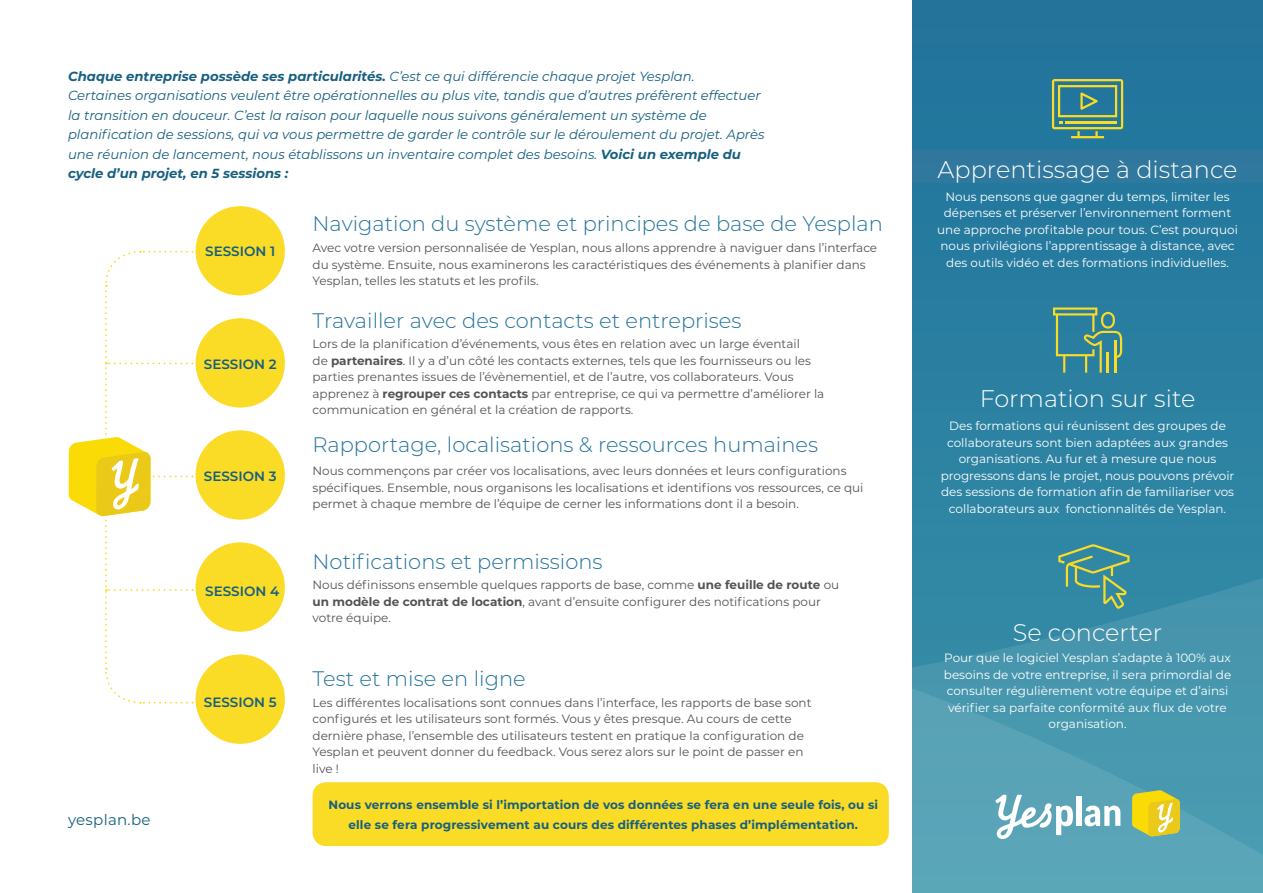
<style>
.page{position:relative;width:1263px;height:893px;background:#fff}
.page>*{position:absolute;margin:0;border:0;box-sizing:border-box;transform-origin:0 0}
.t1{font:300 24px "Montserrat";color:#fff}
.t2{font:300 21px "Montserrat";color:#23739b}
.t3{font:15px "Montserrat";letter-spacing:.02em;color:#165f80}
.t4{font:600 13.5px "Montserrat";color:#165f80}
.t5{font:italic 13.2px/19.5px "Montserrat";color:#165f80}
.t6{font:12px/16.5px "Montserrat";color:#535355}
.t7{font:12px/16.5px "Montserrat";color:#fff;text-align:center}
.t8{font:700 12px/19.5px "Montserrat";letter-spacing:.01em;color:#165f80;text-align:center}
.s1{font-weight:700}
</style>
<div class="page">
<div style="left:912px;top:0;width:351px;height:893px;background:#24789d"></div>
<div style="left:912px;top:338px;width:351px;height:215px;background:#2d83a2"></div>
<svg style="left:912px;top:553px;width:351px;height:340px;background:#4998af"></svg>
<div style="left:194px;top:317px;width:92px;height:92px;background:#fadb26;border-radius:50%"></div>
<div style="left:193px;top:316px;width:94px;height:94px;border:2px solid #fff;border-radius:50%"></div>
<div style="left:194px;top:205px;width:92px;height:92px;background:#fadb26;border-radius:50%"></div>
<div style="left:193px;top:204px;width:94px;height:94px;border:2px solid #fff;border-radius:50%"></div>
<div style="left:194px;top:429px;width:92px;height:92px;background:#fadb26;border-radius:50%"></div>
<div style="left:193px;top:428px;width:94px;height:94px;border:2px solid #fff;border-radius:50%"></div>
<div style="left:194px;top:541px;width:92px;height:92px;background:#fadb26;border-radius:50%"></div>
<div style="left:193px;top:540px;width:94px;height:94px;border:2px solid #fff;border-radius:50%"></div>
<div style="left:194px;top:653px;width:92px;height:92px;background:#fadb26;border-radius:50%"></div>
<div style="left:193px;top:652px;width:94px;height:94px;border:2px solid #fff;border-radius:50%"></div>
<div style="left:313px;top:782px;width:576px;height:64px;background:#fadb26;border-radius:14px"></div>
<svg style="left:69px;top:250px;width:124px;height:454px"></svg>
<svg style="left:995px;top:795px;width:78px;height:44px;background:#92c2cf"></svg>
<div style="left:1076px;top:796px;width:6px;height:30px;background:#fff"></div>
<svg style="left:1084px;top:805px;width:36px;height:21px"></svg>
<svg style="left:1132px;top:790px;width:48px;height:46px;background:#ddce3a"></svg>
<svg style="left:1053px;top:307px;width:69px;height:66px"></svg>
<hr style="left:1107px;top:352px;width:2px;height:21px;background:#fadb26">
<hr style="left:1114px;top:341px;width:2px;height:32px;background:#fadb26">
<svg style="left:1052px;top:79px;width:71px;height:59px"></svg>
<svg style="left:1058px;top:544px;width:71px;height:65px"></svg>
<p class="t5" style="left:68px;top:66px;width:698px"><span class="s1">Chaque entreprise possède ses particularités.</span> C’est ce qui différencie chaque projet Yesplan.<br>Certaines organisations veulent être opérationnelles au plus vite, tandis que d’autres préfèrent effectuer la transition en douceur. C’est la raison pour laquelle nous suivons généralement un système de planification de sessions, qui va vous permettre de garder le contrôle sur le déroulement du projet. Après une réunion de lancement, nous établissons un inventaire complet des besoins. <span class="s1">Voici un exemple du cycle d’un projet, en 5 sessions :</span></p>
<p class="t3" style="left:68px;top:809px;width:84px">yesplan.be</p>
<p class="t4" style="left:205px;top:241px;width:71px">SESSION 1</p>
<p class="t4" style="left:204px;top:355px;width:74px">SESSION 2</p>
<p class="t4" style="left:204px;top:466px;width:74px">SESSION 3</p>
<p class="t4" style="left:205px;top:581px;width:76px">SESSION 4</p>
<p class="t4" style="left:204px;top:693px;width:74px">SESSION 5</p>
<h2 class="t2" style="left:313px;top:210px;width:572px">Navigation du système et principes de base de Yesplan</h2>
<p class="t6" style="left:313px;top:239px;width:566px">Avec votre version personnalisée de Yesplan, nous allons apprendre à naviguer dans l’interface du système. Ensuite, nous examinerons les caractéristiques des événements à planifier dans<br>Yesplan, telles les statuts et les profils.</p>
<h2 class="t2" style="left:313px;top:306px;width:430px">Travailler avec des contacts et entreprises</h2>
<p class="t6" style="left:313px;top:335px;width:513px">Lors de la planification d’événements, vous êtes en relation avec un large éventail<br>de <span class="s1">partenaires</span>. Il y a d’un côté les contacts externes, tels que les fournisseurs ou les parties prenantes issues de l’évènementiel, et de l’autre, vos collaborateurs. Vous apprenez à <span class="s1">regrouper ces contacts</span> par entreprise, ce qui va permettre d’améliorer la communication en général et la création de rapports.</p>
<h2 class="t2" style="left:313px;top:430px;width:507px">Rapportage, localisations &amp; ressources humaines</h2>
<p class="t6" style="left:313px;top:462px;width:552px">Nous commençons par créer vos localisations, avec leurs données et leurs configurations spécifiques. Ensemble, nous organisons les localisations et identifions vos ressources, ce qui permet à chaque membre de l’équipe de cerner les informations dont il a besoin.</p>
<h2 class="t2" style="left:313px;top:547px;width:291px">Notifications et permissions</h2>
<p class="t6" style="left:313px;top:576px;width:528px">Nous définissons ensemble quelques rapports de base, comme <span class="s1">une feuille de route</span> ou <span class="s1">un modèle de contrat de location</span>, avant d’ensuite configurer des notifications pour votre équipe.</p>
<h2 class="t2" style="left:313px;top:664px;width:215px">Test et mise en ligne</h2>
<p class="t6" style="left:313px;top:694px;width:500px">Les différentes localisations sont connues dans l’interface, les rapports de base sont configurés et les utilisateurs sont formés. Vous y êtes presque. Au cours de cette dernière phase, l’ensemble des utilisateurs testent en pratique la configuration de Yesplan et peuvent donner du feedback. Vous serez alors sur le point de passer en live !</p>
<p class="t8" style="left:328px;top:794px;width:551px">Nous verrons ensemble si l’importation de vos données se fera en une seule fois, ou si elle se fera progressivement au cours des différentes phases d’implémentation.</p>
<h1 class="t1" style="left:938px;top:153px;width:301px">Apprentissage à distance</h1>
<p class="t7" style="left:937px;top:188px;width:302px">Nous pensons que gagner du temps, limiter les dépenses et préserver l’environnement forment une approche profitable pour tous. C’est pourquoi nous privilégions l’apprentissage à distance, avec des outils vidéo et des formations individuelles.</p>
<h1 class="t1" style="left:980px;top:382px;width:217px">Formation sur site</h1>
<p class="t7" style="left:941px;top:417px;width:295px">Des formations qui réunissent des groupes de collaborateurs sont bien adaptées aux grandes organisations. Au fur et à mesure que nous progressons dans le projet, nous pouvons prévoir des sessions de formation afin de familiariser vos collaborateurs aux fonctionnalités de Yesplan.</p>
<h1 class="t1" style="left:1013px;top:616px;width:151px">Se concerter</h1>
<p class="t7" style="left:944px;top:649px;width:289px">Pour que le logiciel Yesplan s’adapte à 100% aux besoins de votre entreprise, il sera primordial de consulter régulièrement votre équipe et d’ainsi vérifier sa parfaite conformité aux flux de votre organisation.</p>
</div>
